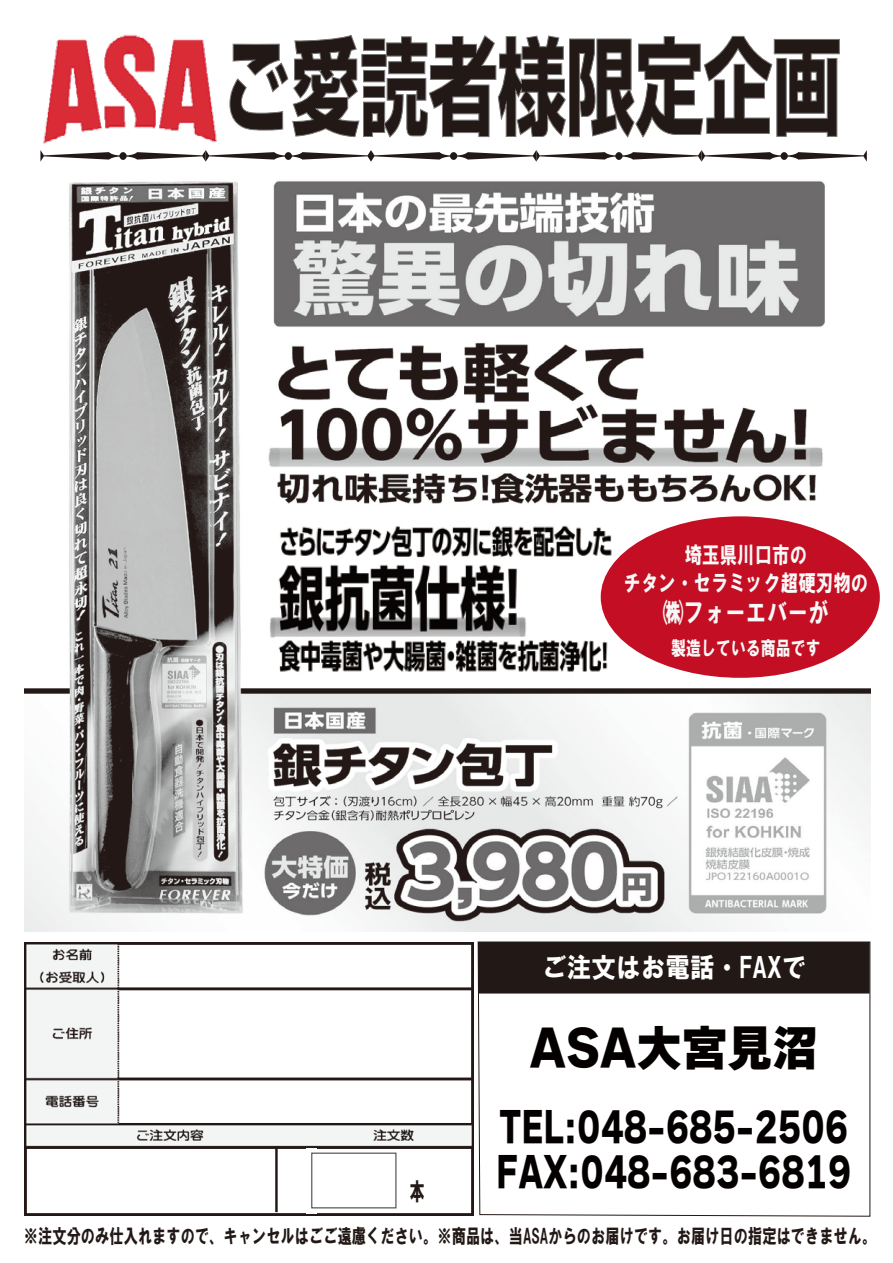
<style>
.page{position:relative;width:893px;height:1263px;background:#fff}
.page>*{position:absolute;margin:0;border:0;box-sizing:border-box;transform-origin:0 0}
.t1{font:700 105.45px "Shin Go Pro";color:#221815;scale:.65 1}
.t2{font:48.6px "Wanpaku Ruika 08";color:#040000;scale:.93 1}
.t3{font:40.5px/45px "Wanpaku Ruika 08";color:#040000;scale:.76 1}
.t4{font:27.3px "HGS Soei Kakugothic UB";color:#fff;scale:.91 1}
.t5{font:27.3px "HGS Soei Kakugothic UB";color:#f7f8f8;scale:.76 1}
.t6{font:22.8px/27.3px "HGS Soei Kakugothic UB";color:#f7f8f8;text-align:center;scale:.76 1}
.t7{font:19.8px "HGS Soei Kakugothic UB";color:#221815;scale:.72 1}
.t8{font:19.65px "HGS Soei Kakugothic UB";color:#f7f8f8;scale:.76 1}
</style>
<div class="page">
<svg style="left:230px;top:35px;width:610px;height:103px"></svg>
<svg style="left:40px;top:150px;width:827px;height:12px"></svg>
<img style="left:24px;top:181px;width:847px;height:750px">
<div style="left:253px;top:512px;width:607px;height:172px;background:#fff"></div>
<img style="left:270px;top:525px;width:356px;height:147px">
<div style="left:601px;top:516px;width:279px;height:162px;background:#c30e23;border-radius:50%"></div>
<img style="left:43px;top:34px;width:174px;height:110px">
<svg style="left:477px;top:941px;width:394px;height:276px"></svg>
<div style="left:478px;top:942px;width:391px;height:51px;background:#221815"></div>
<img style="left:24px;top:942px;width:449px;height:274px">
<div style="left:307px;top:1148px;width:10px;height:65px;background:#fff"></div>
<hr style="left:275px;top:1146px;width:3px;height:66px;background:#221815">
<div style="left:311px;top:1152px;width:85px;height:56px;border:1px solid #595757"></div>
<h1 class="t1" style="left:223px;top:3px;width:953px">ご愛読者様限定企画</h1>
<p class="t6" style="left:624px;top:541px;width:323px">埼玉県川口市の<br>チタン・セラミック超硬刃物の</p>
<h3 class="t5" style="left:663px;top:598px;width:220px">㈱フォーエバーが</h3>
<p class="t8" style="left:671px;top:638px;width:199px">製造している商品です</p>
<h3 class="t4" style="left:542px;top:954px;width:292px">ご注文はお電話・FAXで</h3>
<h2 class="t2" style="left:529px;top:1023px;width:312px">ASA大宮見沼</h2>
<h3 class="t3" style="left:496px;top:1104px;width:469px">TEL:048-685-2506<br>FAX:048-683-6819</h3>
<p class="t7" style="left:24px;top:1225px;width:1186px">※注文分のみ仕入れますので、キャンセルはごご遠慮ください。※商品は、当ASAからのお届けです。お届け日の指定はできません。</p>
</div>
